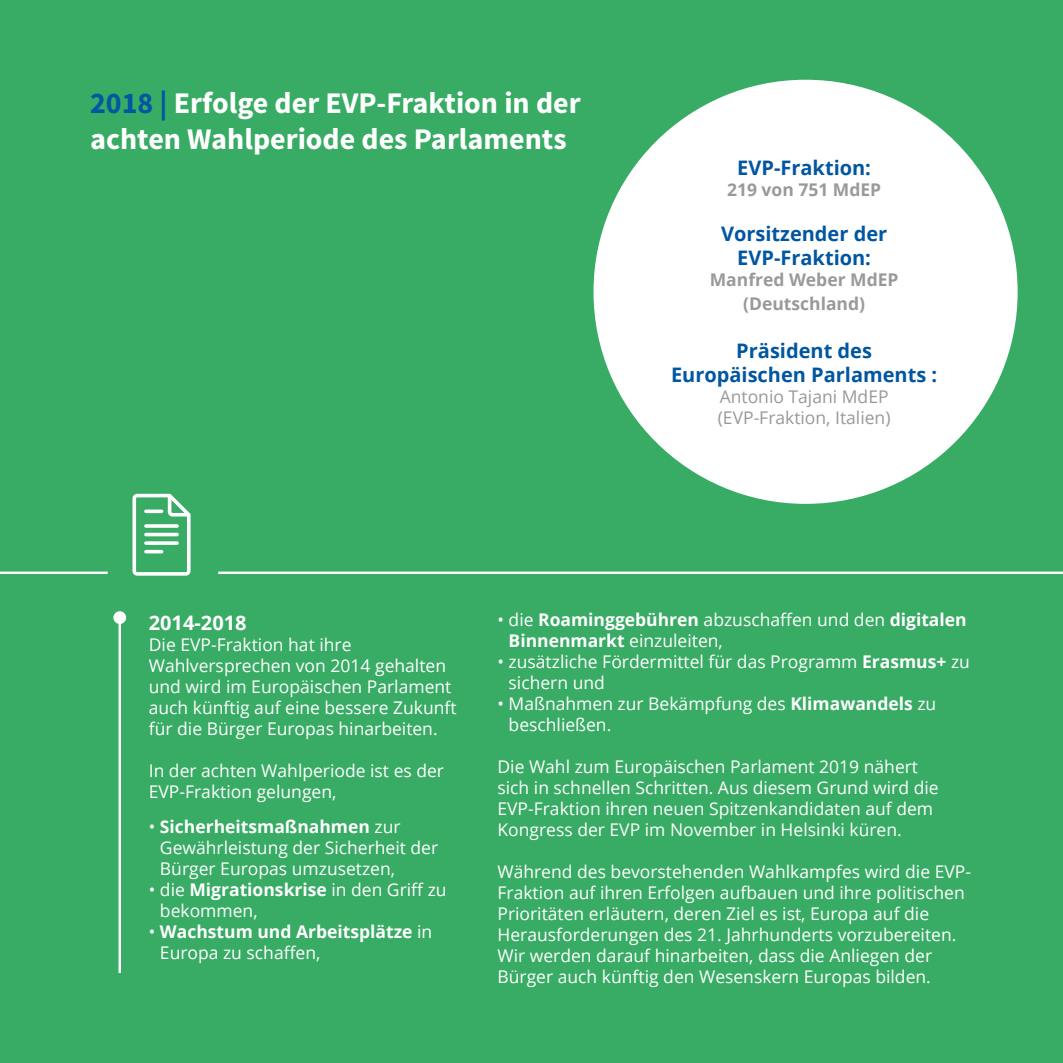
<style>
.page{position:relative;width:1063px;height:1063px;background:#38ab64}
.page>*{position:absolute;margin:0;border:0;box-sizing:border-box;transform-origin:0 0}
.t1{font:700 30px/36px "Source Sans Pro";color:#fff}
.t2{font:700 20px/24px "Open Sans";color:#0056a1;text-align:center}
.t3{font:700 20px "Open Sans";color:#fff}
.t4{font:17.5px/21px "Open Sans";color:#fff}
.t5{font:700 17.5px/21px "Open Sans";color:#fff}
.t6{font:700 17.5px/24px "Open Sans";color:#9a999a;text-align:center}
.t7{font:17.5px/21px "Open Sans";color:#9a999a}
.s1{color:#0056a1}
.s2{font-weight:700}
.s3{font-weight:400}
</style>
<div class="page">
<hr style="left:0;top:572px;width:108px;height:2px;background:#fff">
<hr style="left:218px;top:572px;width:845px;height:2px;background:#fff">
<div style="left:594px;top:80px;width:424px;height:424px;background:#fff;border-radius:50%"></div>
<hr style="left:119px;top:616px;width:2px;height:357px;background:#fff">
<div style="left:113px;top:611px;width:13px;height:13px;background:#fff;border-radius:50%"></div>
<svg style="left:132px;top:494px;width:59px;height:82px"></svg>
<hr style="left:144px;top:550px;width:19px;height:3px;background:#fff;border-radius:2px">
<svg style="left:144px;top:541px;width:35px;height:4px"></svg>
<hr style="left:144px;top:533px;width:35px;height:3px;background:#fff;border-radius:2px">
<svg style="left:144px;top:524px;width:35px;height:4px"></svg>
<hr style="left:144px;top:510px;width:19px;height:3px;background:#fff;border-radius:2px">
<h1 class="t1" style="left:90px;top:86px;width:492px"><span class="s1">2018 |</span> Erfolge der EVP-Fraktion in der achten Wahlperiode des Parlaments</h1>
<p class="t2" style="left:737px;top:156px;width:135px">EVP-Fraktion:</p>
<p class="t6" style="left:727px;top:178px;width:156px">219 von 751 MdEP</p>
<p class="t2" style="left:721px;top:222px;width:168px">Vorsitzender der<br>EVP-Fraktion:</p>
<p class="t6" style="left:710px;top:268px;width:190px">Manfred Weber MdEP (Deutschland)</p>
<p class="t2" style="left:671px;top:339px;width:268px">Präsident des<br>Europäischen Parlaments :</p>
<p class="t7" style="left:718px;top:386px;width:174px">Antonio Tajani MdEP (EVP-Fraktion, Italien)</p>
<p class="t3" style="left:149px;top:608px;width:99px">2014-2018</p>
<p class="t4" style="left:149px;top:633px;width:309px">Die EVP-Fraktion hat ihre Wahlversprechen von 2014 gehalten und wird im Europäischen Parlament auch künftig auf eine bessere Zukunft für die Bürger Europas hinarbeiten.</p>
<p class="t4" style="left:149px;top:759px;width:297px">In der achten Wahlperiode ist es der<br>EVP-Fraktion gelungen,</p>
<p class="t4" style="left:160px;top:816px;width:280px;text-indent:-11px">• <span class="s2">Sicherheitsmaßnahmen</span> zur<br>Gewährleistung der Sicherheit der<br>Bürger Europas umzusetzen,</p>
<p class="t4" style="left:160px;top:879px;width:288px;text-indent:-11px">• die <span class="s2">Migrationskrise</span> in den Griff zu bekommen,</p>
<p class="t5" style="left:160px;top:921px;width:274px;text-indent:-11px"><span class="s3">•</span> Wachstum und Arbeitsplätze <span class="s3">in<br>Europa zu schaffen,</span></p>
<p class="t5" style="left:509px;top:609px;width:460px;text-indent:-11px"><span class="s3">• die</span> Roaminggebühren <span class="s3">abzuschaffen und den</span> digitalen<br>Binnenmarkt <span class="s3">einzuleiten,</span></p>
<p class="t4" style="left:509px;top:651px;width:463px;text-indent:-11px">• zusätzliche Fördermittel für das Programm <span class="s2">Erasmus+</span> zu sichern und</p>
<p class="t4" style="left:509px;top:693px;width:429px;text-indent:-11px">• Maßnahmen zur Bekämpfung des <span class="s2">Klimawandels</span> zu beschließen.</p>
<p class="t4" style="left:498px;top:756px;width:443px">Die Wahl zum Europäischen Parlament 2019 nähert sich in schnellen Schritten. Aus diesem Grund wird die EVP-Fraktion ihren neuen Spitzenkandidaten auf dem Kongress der EVP im November in Helsinki küren.</p>
<p class="t4" style="left:498px;top:861px;width:475px">Während des bevorstehenden Wahlkampfes wird die EVP-Fraktion auf ihren Erfolgen aufbauen und ihre politischen Prioritäten erläutern, deren Ziel es ist, Europa auf die Herausforderungen des 21. Jahrhunderts vorzubereiten.<br>Wir werden darauf hinarbeiten, dass die Anliegen der Bürger auch künftig den Wesenskern Europas bilden.</p>
</div>
